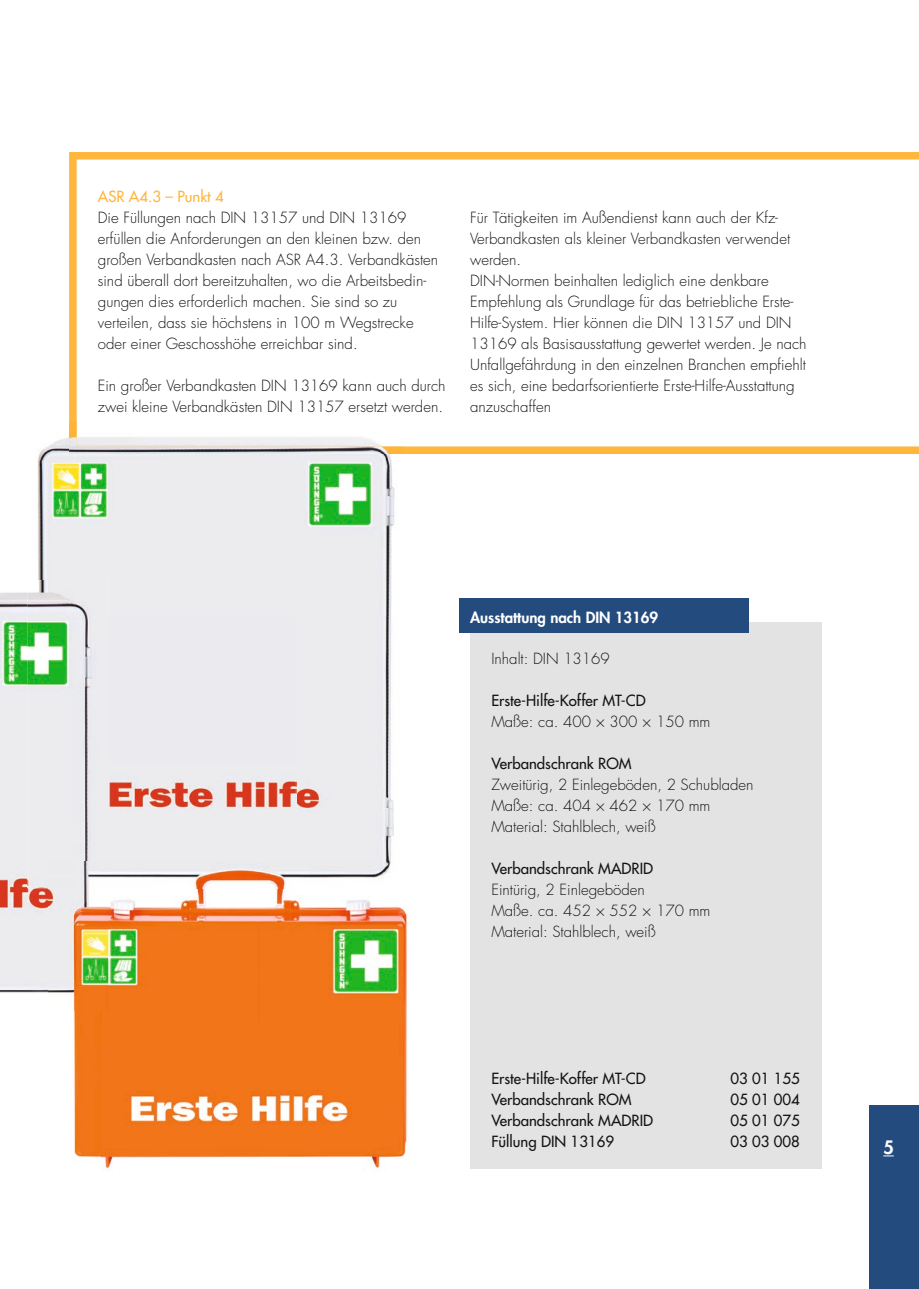
<style>
.page{position:relative;width:919px;height:1289px;background:#fff}
.page>*{position:absolute;margin:0;border:0;box-sizing:border-box;transform-origin:0 0}
.t1{font:800 18px "Futura Std";color:#fff}
.t2{font:300 15px/21px "Futura Std";color:#131413}
.t3{font:500 15px "Futura Std";color:#131413}
.t4{font:800 15px "Futura Std";color:#fff}
.t5{font:500 15px "Futura Std";color:#feb63c}
</style>
<div class="page">
<div style="left:470px;top:622px;width:351px;height:546px;background:#e3e3e3"></div>
<div style="left:459px;top:599px;width:290px;height:34px;background:#234b7e"></div>
<svg style="left:69px;top:152px;width:849px;height:302px"></svg>
<img style="left:37px;top:438px;width:358px;height:178px">
<img style="left:108px;top:616px;width:286px;height:272px">
<img style="left:69px;top:421px;width:334px;height:33px">
<img style="left:0;top:592px;width:49px;height:401px">
<img style="left:27px;top:580px;width:81px;height:308px">
<img style="left:102px;top:888px;width:158px;height:281px">
<img style="left:260px;top:861px;width:148px;height:308px">
<img style="left:73px;top:1010px;width:29px;height:148px">
<img style="left:49px;top:861px;width:59px;height:149px">
<div style="left:869px;top:1105px;width:49px;height:183px;background:#234b7e"></div>
<p class="t5" style="left:98px;top:187px;width:127px">ASR A4.3 – Punkt 4</p>
<p class="t2" style="left:98px;top:207px;width:342px">Die Füllungen nach DIN 13157 und DIN 13169 erfüllen die Anforderungen an den kleinen bzw. den großen Verbandkasten nach ASR A4.3. Verbandkästen sind überall dort bereitzuhalten, wo die Arbeitsbedin&shy;gungen dies erforderlich machen. Sie sind so zu verteilen, dass sie höchstens in 100 m Wegstrecke oder einer Geschosshöhe erreichbar sind.</p>
<p class="t2" style="left:98px;top:375px;width:349px">Ein großer Verbandkasten DIN 13169 kann auch durch zwei kleine Verbandkästen DIN 13157 ersetzt werden.</p>
<p class="t2" style="left:470px;top:207px;width:338px">Für Tätigkeiten im Außendienst kann auch der Kfz-Verbandkasten als kleiner Verbandkasten verwendet werden.<br>DIN-Normen beinhalten lediglich eine denkbare Empfehlung als Grundlage für das betriebliche Erste-Hilfe- System. Hier können die DIN 13157 und DIN 13169 als Basisausstattung gewertet werden. Je nach Unfallgefährdung in den einzelnen Branchen empfiehlt es sich, eine bedarfsorientierte Erste-Hilfe-Ausstattung anzuschaffen</p>
<p class="t4" style="left:470px;top:607px;width:190px">Ausstattung nach DIN 13169</p>
<p class="t2" style="left:491px;top:648px;width:120px">Inhalt: DIN 13169</p>
<p class="t3" style="left:491px;top:691px;width:156px">Erste-Hilfe-Koffer MT-CD</p>
<p class="t2" style="left:491px;top:711px;width:220px">Maße: ca. 400 × 300 × 150 mm</p>
<p class="t3" style="left:491px;top:754px;width:142px">Verbandschrank ROM</p>
<p class="t2" style="left:491px;top:774px;width:264px">Zweitürig, 2 Einlegeböden, 2 Schubladen<br>Maße: ca. 404 × 462 × 170 mm<br>Material: Stahlblech, weiß</p>
<p class="t3" style="left:491px;top:859px;width:163px">Verbandschrank MADRID</p>
<p class="t2" style="left:491px;top:879px;width:220px">Eintürig, 2 Einlegeböden<br>Maße. ca. 452 × 552 × 170 mm<br>Material: Stahlblech, weiß</p>
<p class="t3" style="left:491px;top:1069px;width:156px">Erste-Hilfe-Koffer MT-CD</p>
<p class="t3" style="left:730px;top:1069px;width:71px">03 01 155</p>
<p class="t3" style="left:491px;top:1090px;width:142px">Verbandschrank ROM</p>
<p class="t3" style="left:730px;top:1090px;width:71px">05 01 004</p>
<p class="t3" style="left:491px;top:1111px;width:163px">Verbandschrank MADRID</p>
<p class="t3" style="left:730px;top:1111px;width:71px">05 01 075</p>
<p class="t3" style="left:491px;top:1132px;width:124px">Füllung DIN 13169</p>
<p class="t3" style="left:730px;top:1132px;width:71px">03 03 008</p>
<p class="t1" style="left:883px;top:1136px;width:12px">5</p>
</div>
